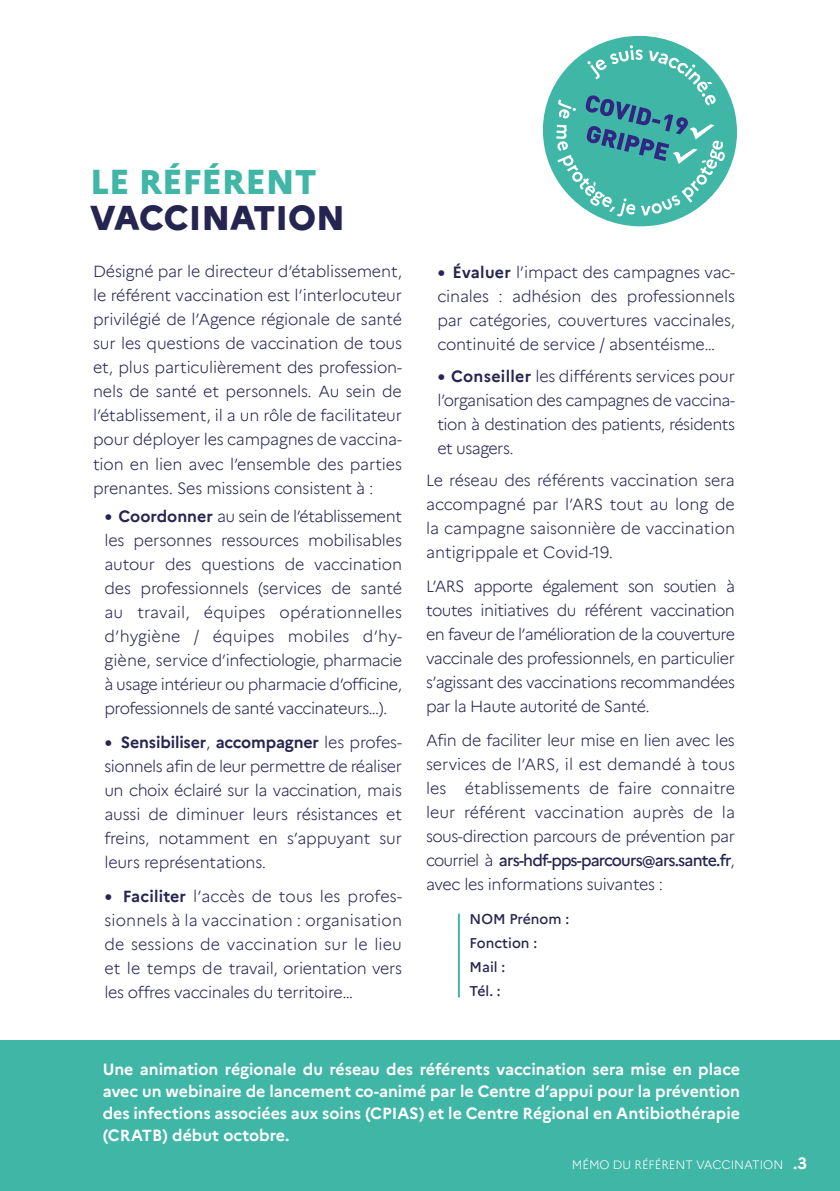
<style>
.page{position:relative;width:840px;height:1191px;background:#fff}
.page>*{position:absolute;margin:0;border:0;box-sizing:border-box;transform-origin:0 0}
.t1{font:800 34px "Marianne";color:#262450}
.t2{font:800 34px "Marianne";color:#40b6a7}
.t3{font:300 16px/24px "Marianne";letter-spacing:-.02em;color:#262450;text-align:justify}
.t4{font:700 16px/22px "Marianne";color:#fff;text-align:justify}
.t5{font:500 14px/24px "Marianne";color:#262450}
.t6{font:300 12px "Marianne";color:#fff}
.s1{font-size:26px}
.s2{font-weight:700}
.s3{font-weight:500}
.s4{font-weight:700;font-size:16px}
</style>
<div class="page">
<hr style="left:457px;top:913px;width:2px;height:84px;background:#40b6a7">
<div style="left:0;top:1040px;width:839px;height:151px;background:#40b6a7"></div>
<svg style="left:543px;top:35px;width:194px;height:192px"></svg>
<svg style="left:556px;top:45px;width:169px;height:172px;background:#5fb9b3"></svg>
<h1 class="t2" style="left:90px;top:156px;width:228px">LE RÉFÉRENT</h1>
<h1 class="t1" style="left:90px;top:192px;width:256px">VACCINATION</h1>
<p class="t3" style="left:93px;top:258px;width:310px">Désigné par le directeur d’établissement, le référent vaccination est l’interlocuteur privilégié de l’Agence régionale de santé sur les questions de vaccination de tous et, plus particulièrement des profession&shy;nels de santé et personnels. Au sein de l’établissement, il a un rôle de facilitateur pour déployer les campagnes de vaccina&shy;tion en lien avec l’ensemble des parties prenantes. Ses missions consistent à :</p>
<p class="t3" style="left:104px;top:502px;width:299px"><span class="s1">•</span> <span class="s2">Coordonner</span> au sein de l’établissement les personnes ressources mobilisables autour des questions de vaccination des professionnels (services de santé au travail, équipes opérationnelles d’hygiène / équipes mobiles d’hy&shy;giène, service d’infectiologie, pharmacie à usage intérieur ou pharmacie d’officine, professionnels de santé vaccinateurs…).</p>
<p class="t3" style="left:104px;top:728px;width:299px"><span class="s1">•</span> <span class="s2">Sensibiliser</span>, <span class="s2">accompagner</span> les profes&shy;sionnels afin de leur permettre de réaliser un choix éclairé sur la vaccination, mais aussi de diminuer leurs résistances et freins, notamment en s’appuyant sur leurs représentations.</p>
<p class="t3" style="left:104px;top:882px;width:299px"><span class="s1">•</span> <span class="s2">Faciliter</span> l’accès de tous les profes&shy;sionnels à la vaccination : organisation de sessions de vaccination sur le lieu et le temps de travail, orientation vers les offres vaccinales du territoire…</p>
<p class="t3" style="left:437px;top:259px;width:299px"><span class="s1">•</span> <span class="s2">Évaluer</span> l’impact des campagnes vac&shy;cinales : adhésion des professionnels par catégories, couvertures vaccinales, continuité de service / absentéisme…</p>
<p class="t3" style="left:437px;top:363px;width:299px"><span class="s1">•</span> <span class="s2">Conseiller</span> les différents services pour l’organisation des campagnes de vaccina&shy;tion à destination des patients, résidents et usagers.</p>
<p class="t3" style="left:426px;top:467px;width:310px">Le réseau des référents vaccination sera accompagné par l’ARS tout au long de la campagne saisonnière de vaccination antigrippale et Covid-19.</p>
<p class="t3" style="left:426px;top:573px;width:310px">L’ARS apporte également son soutien à toutes initiatives du référent vaccination en faveur de l’amélioration de la couverture vaccinale des professionnels, en particulier s’agissant des vaccinations recommandées par la Haute autorité de Santé.</p>
<p class="t3" style="left:426px;top:727px;width:310px">Afin de faciliter leur mise en lien avec les services de l’ARS, il est demandé à tous les établissements de faire connaitre leur référent vaccination auprès de la sous-direction parcours de prévention par courriel à <span class="s3">ars-hdf-pps-parcours@ars.sante.fr</span>, avec les informations suivantes :</p>
<p class="t5" style="left:469px;top:906px;width:101px">NOM Prénom :<br>Fonction :<br>Mail :<br>Tél. :</p>
<p class="t4" style="left:103px;top:1056px;width:638px">Une animation régionale du réseau des référents vaccination sera mise en place avec un webinaire de lancement co-animé par le Centre d’appui pour la prévention des infections associées aux soins (CPIAS) et le Centre Régional en Antibiothérapie (CRATB) début octobre.</p>
<p class="t6" style="left:571px;top:1155px;width:236px">MÉMO DU RÉFÉRENT VACCINATION <span class="s4">.3</span></p>
</div>
